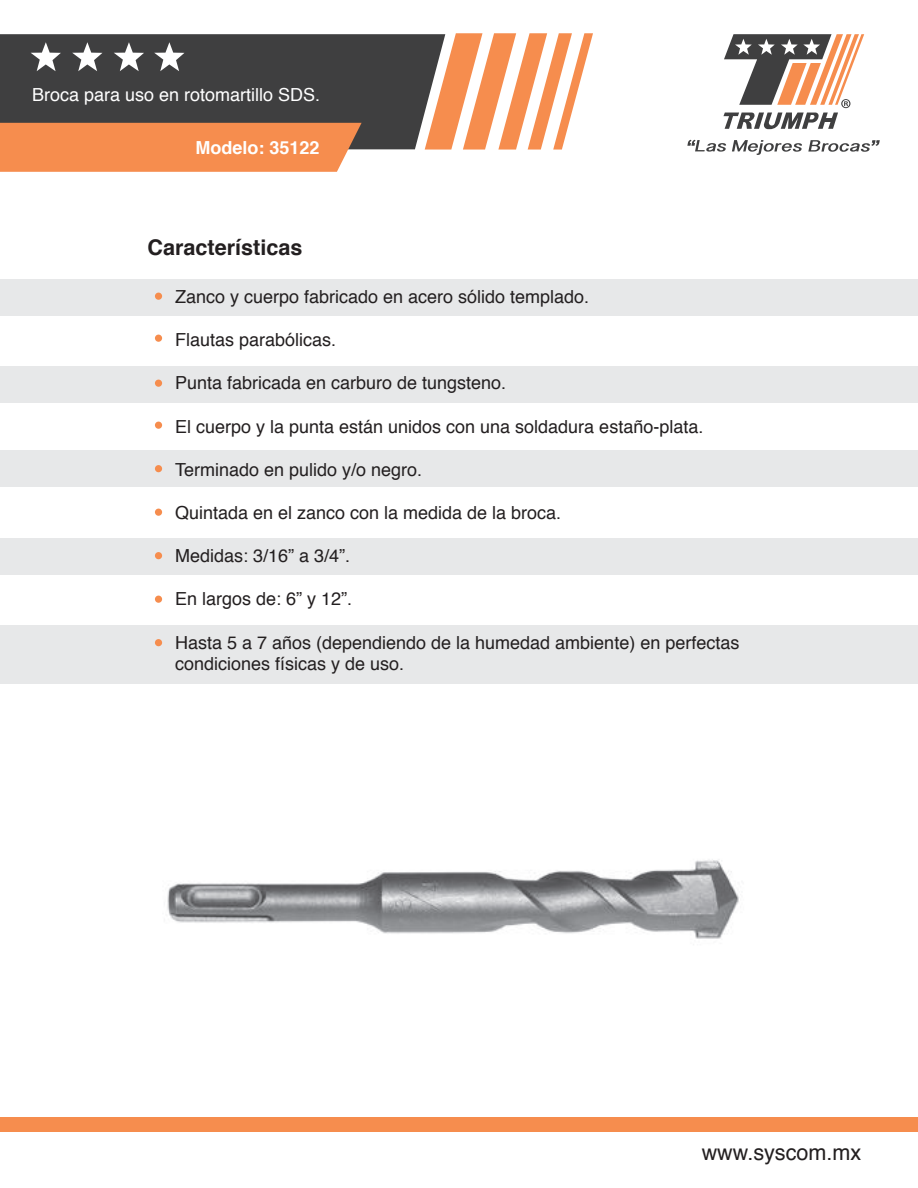
<style>
.page{position:relative;width:918px;height:1188px;background:#fff}
.page>*{position:absolute;margin:0;border:0;box-sizing:border-box;transform-origin:0 0}
.t1{font:700 21.6px "Helvetica";color:#231f20}
.t2{font:21.6px "Helvetica";color:#231f20}
.t3{font:18px/21.6px "Helvetica";color:#231f20}
.t4{font:18px "Helvetica";color:#fff}
.t5{font:700 18px "Helvetica";color:#fff}
</style>
<div class="page">
<img style="left:167px;top:859px;width:572px;height:80px">
<svg style="left:723px;top:34px;width:141px;height:95px"></svg>
<svg style="left:687px;top:140px;width:39px;height:12px"></svg>
<svg style="left:732px;top:140px;width:70px;height:15px"></svg>
<svg style="left:808px;top:140px;width:72px;height:12px"></svg>
<div style="left:0;top:34px;width:425px;height:115px;background:#3f3f40"></div>
<svg style="left:425px;top:33px;width:168px;height:117px"></svg>
<svg style="left:31px;top:42px;width:30px;height:29px"></svg>
<svg style="left:72px;top:42px;width:30px;height:29px"></svg>
<svg style="left:114px;top:42px;width:30px;height:29px"></svg>
<svg style="left:154px;top:42px;width:30px;height:29px"></svg>
<div style="left:0;top:123px;width:362px;height:49px;background:#f68d4e"></div>
<div style="left:0;top:1117px;width:918px;height:14px;background:#f68d4e"></div>
<div style="left:0;top:279px;width:918px;height:37px;background:#e7e8e9"></div>
<div style="left:0;top:367px;width:918px;height:36px;background:#e7e8e9"></div>
<div style="left:0;top:451px;width:918px;height:36px;background:#e7e8e9"></div>
<div style="left:0;top:538px;width:918px;height:37px;background:#e7e8e9"></div>
<div style="left:0;top:625px;width:918px;height:59px;background:#e7e8e9"></div>
<div style="left:155px;top:293px;width:7px;height:7px;background:#f68d4e;border-radius:50%"></div>
<div style="left:155px;top:335px;width:7px;height:7px;background:#f68d4e;border-radius:50%"></div>
<div style="left:155px;top:380px;width:7px;height:7px;background:#f68d4e;border-radius:50%"></div>
<div style="left:155px;top:422px;width:7px;height:7px;background:#f68d4e;border-radius:50%"></div>
<div style="left:155px;top:465px;width:7px;height:7px;background:#f68d4e;border-radius:50%"></div>
<div style="left:155px;top:509px;width:7px;height:7px;background:#f68d4e;border-radius:50%"></div>
<div style="left:155px;top:552px;width:7px;height:7px;background:#f68d4e;border-radius:50%"></div>
<div style="left:155px;top:596px;width:7px;height:7px;background:#f68d4e;border-radius:50%"></div>
<div style="left:155px;top:639px;width:7px;height:7px;background:#f68d4e;border-radius:50%"></div>
<p class="t4" style="left:32px;top:81px;width:290px">Broca para uso en rotomartillo SDS.</p>
<p class="t5" style="left:195px;top:133px;width:126px">Modelo: 35122</p>
<p class="t1" style="left:148px;top:229px;width:156px">Características</p>
<p class="t3" style="left:175px;top:286px;width:416px">Zanco y cuerpo fabricado en acero sólido templado.</p>
<p class="t3" style="left:175px;top:330px;width:163px">Flautas parabólicas.</p>
<p class="t3" style="left:175px;top:373px;width:333px">Punta fabricada en carburo de tungsteno.</p>
<p class="t3" style="left:175px;top:416px;width:530px">El cuerpo y la punta están unidos con una soldadura estaño-plata.</p>
<p class="t3" style="left:175px;top:459px;width:249px">Terminado en pulido y/o negro.</p>
<p class="t3" style="left:175px;top:502px;width:388px">Quintada en el zanco con la medida de la broca.</p>
<p class="t3" style="left:175px;top:546px;width:177px">Medidas: 3/16” a 3/4”.</p>
<p class="t3" style="left:175px;top:589px;width:179px">En largos de: 6” y 12”.</p>
<p class="t3" style="left:175px;top:632px;width:566px">Hasta 5 a 7 años (dependiendo de la humedad ambiente) en perfectas condiciones físicas y de uso.</p>
<p class="t2" style="left:702px;top:1136px;width:161px">www.syscom.mx</p>
</div>
